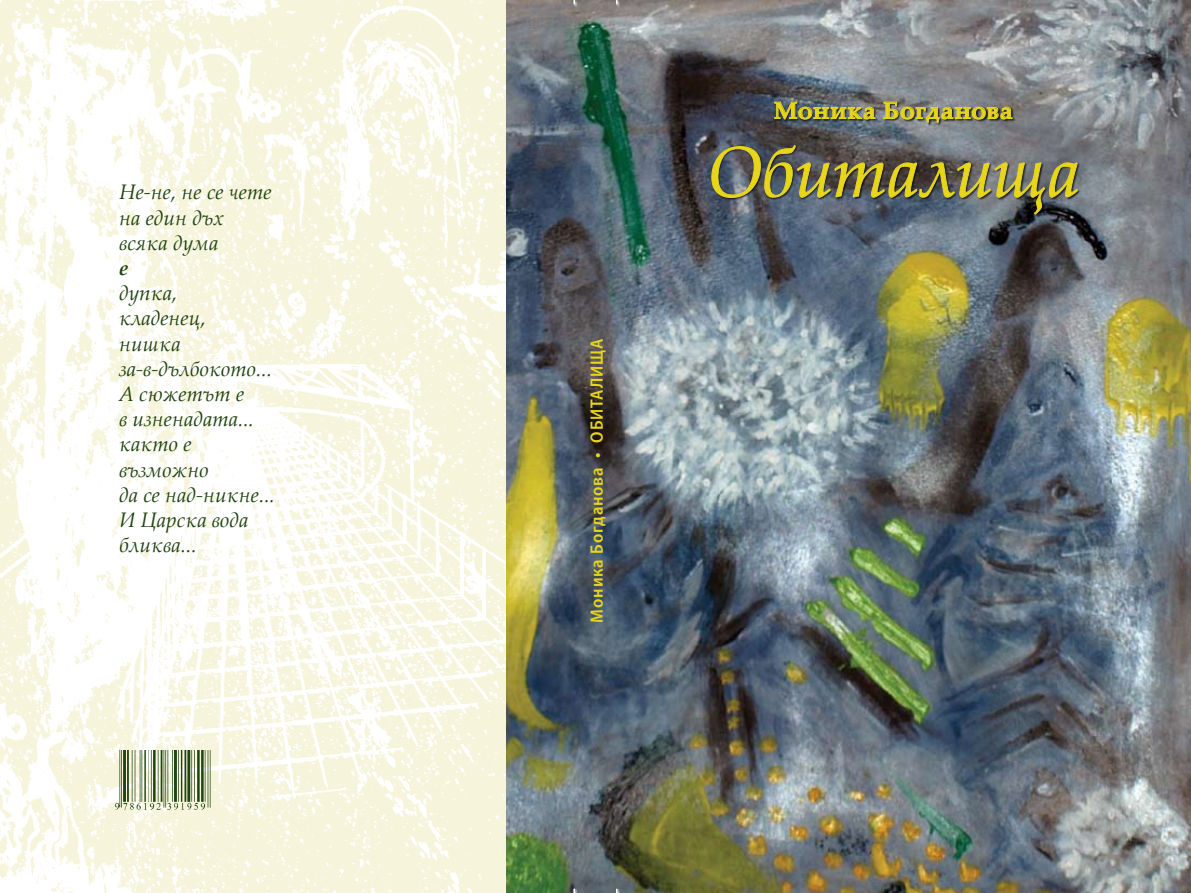
<style>
.page{position:relative;width:1191px;height:893px;background:#fff}
.page>*{position:absolute;margin:0;border:0;box-sizing:border-box;transform-origin:0 0}
.t1{font:italic 70.5px "Palatino Linotype";letter-spacing:-.01em;color:#e7d61a}
.t2{font:700 24px "Palatino Linotype";letter-spacing:.025em;color:#e7d61a}
.t3{font:italic 21px/25.2px "Palatino Linotype";color:#204410}
.t4{font:italic 700 21px "Palatino Linotype";color:#204410}
.t5{font:600 semi-condensed 18px "Myriad Pro";letter-spacing:.045em;color:#e7d61a}
</style>
<div class="page">
<img style="left:0;top:1px;width:506px;height:892px">
<img style="left:506px;top:0;width:685px;height:893px">
<div style="left:572px;top:0;width:6px;height:8px;background:#fff;opacity:.75"></div>
<div style="left:615px;top:0;width:6px;height:8px;background:#fff;opacity:.75"></div>
<div style="left:710px;top:145px;width:371px;height:73px;background:#000;opacity:.75"></div>
<img style="left:711px;top:101px;width:367px;height:114px">
<img style="left:110px;top:750px;width:111px;height:63px">
<svg style="left:572px;top:888px;width:6px;height:5px"></svg>
<svg style="left:615px;top:888px;width:6px;height:5px"></svg>
<p class="t3" style="left:119px;top:179px;width:154px">Не-не, не се чете</p>
<p class="t3" style="left:119px;top:204px;width:107px">на един дъх всяка дума</p>
<p class="t4" style="left:119px;top:253px;width:11px">е</p>
<p class="t3" style="left:119px;top:280px;width:157px">дупка,<br>кладенец,<br>нишка за-в-дълбокото...<br>А сюжетът е<br>в изненадата... както е възможно<br>да се над-никне...<br>И Царска вода бликва...</p>
<p class="t5" style="left:585px;top:622px;width:286px;rotate:-90deg">Моника Богданова • ОБИТАЛИЩА</p>
<p class="t2" style="left:773px;top:93px;width:240px">Моника Богданова</p>
<h1 class="t1" style="left:707px;top:122px;width:374px">Обиталища</h1>
</div>
